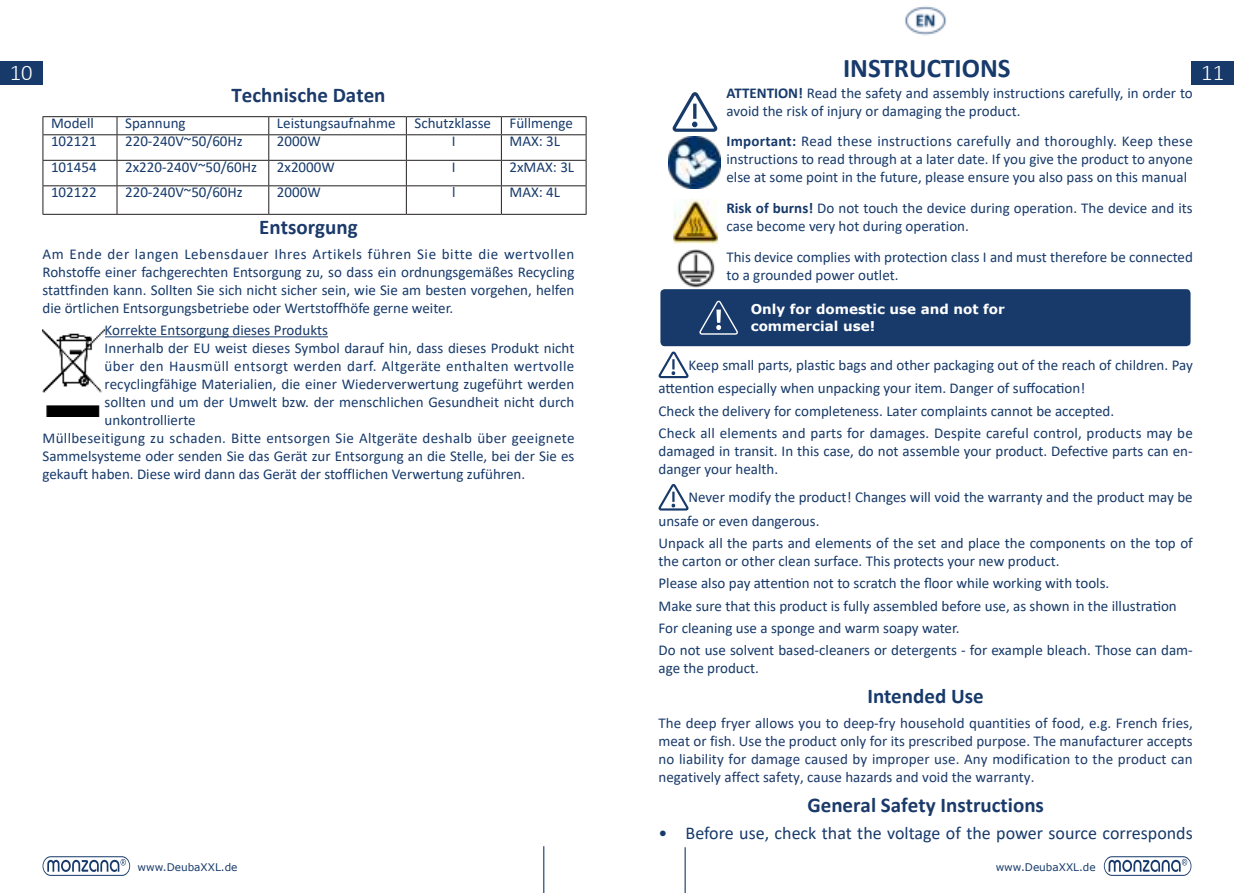
<style>
.page{position:relative;width:1234px;height:893px;background:#fff}
.page>*{position:absolute;margin:0;border:0;box-sizing:border-box;transform-origin:0 0}
.t1{font:700 27px "Calibri";color:#173a6a}
.t2{font:300 22.5px "Calibri";color:#fff}
.t3{font:700 21px "Calibri";color:#1b3a6a}
.t4{font:700 21px "Calibri";color:#173a6a}
.t5{font:18px "Calibri";color:#173a6a}
.t6{font:15px/18px "Calibri";color:#173a6a}
.t7{font:15px/22.2px "Calibri";color:#163968}
.t8{font:15px/18px "Calibri";color:#1b3a6a;text-align:justify}
.t9{font:15px "Calibri";letter-spacing:.02em;color:#173a6a}
.t10{font:15px "Calibri";letter-spacing:.025em;color:#173a6a}
.t11{font:700 13.5px/16.2px "Verdana";color:#fff}
.t12{font:10.5px "Verdana";color:#173a6a}
.s1{font-weight:700}
</style>
<div class="page">
<hr style="left:543px;top:846px;width:1px;height:47px;background:#173a6a">
<div style="left:0;top:62px;width:43px;height:23px;background:#173a6a"></div>
<div style="left:1191px;top:62px;width:42px;height:23px;background:#173a6a"></div>
<svg style="left:43px;top:856px;width:87px;height:20px"></svg>
<svg style="left:1103px;top:856px;width:88px;height:20px"></svg>
<hr style="left:684px;top:847px;width:1px;height:46px;background:#173a6a">
<hr style="left:105px;top:336px;width:223px;height:1px;background:#173a6a">
<hr style="left:43px;top:116px;width:74px;height:1px;background:#231f20">
<hr style="left:117px;top:116px;width:152px;height:1px;background:#231f20">
<hr style="left:269px;top:116px;width:137px;height:1px;background:#231f20">
<hr style="left:406px;top:116px;width:95px;height:1px;background:#231f20">
<hr style="left:501px;top:116px;width:85px;height:1px;background:#231f20">
<hr style="left:43px;top:134px;width:74px;height:1px;background:#231f20">
<hr style="left:117px;top:134px;width:152px;height:1px;background:#231f20">
<hr style="left:269px;top:134px;width:137px;height:1px;background:#231f20">
<hr style="left:406px;top:134px;width:95px;height:1px;background:#231f20">
<hr style="left:501px;top:134px;width:85px;height:1px;background:#231f20">
<hr style="left:43px;top:160px;width:74px;height:1px;background:#231f20">
<hr style="left:117px;top:160px;width:152px;height:1px;background:#231f20">
<hr style="left:269px;top:160px;width:137px;height:1px;background:#231f20">
<hr style="left:406px;top:160px;width:95px;height:1px;background:#231f20">
<hr style="left:501px;top:160px;width:85px;height:1px;background:#231f20">
<hr style="left:43px;top:185px;width:74px;height:1px;background:#231f20">
<hr style="left:117px;top:185px;width:152px;height:1px;background:#231f20">
<hr style="left:269px;top:185px;width:137px;height:1px;background:#231f20">
<hr style="left:406px;top:185px;width:95px;height:1px;background:#231f20">
<hr style="left:501px;top:185px;width:85px;height:1px;background:#231f20">
<hr style="left:43px;top:214px;width:74px;height:1px;background:#231f20">
<hr style="left:117px;top:214px;width:152px;height:1px;background:#231f20">
<hr style="left:269px;top:214px;width:137px;height:1px;background:#231f20">
<hr style="left:406px;top:214px;width:95px;height:1px;background:#231f20">
<hr style="left:501px;top:214px;width:85px;height:1px;background:#231f20">
<svg style="left:43px;top:117px;width:1px;height:97px"></svg>
<svg style="left:117px;top:117px;width:1px;height:97px"></svg>
<svg style="left:268px;top:117px;width:1px;height:97px"></svg>
<svg style="left:406px;top:117px;width:1px;height:97px"></svg>
<svg style="left:501px;top:117px;width:1px;height:97px"></svg>
<svg style="left:585px;top:117px;width:1px;height:97px"></svg>
<img style="left:43px;top:329px;width:62px;height:88px">
<svg style="left:658px;top:351px;width:31px;height:28px"></svg>
<svg style="left:658px;top:484px;width:31px;height:27px"></svg>
<img style="left:905px;top:6px;width:41px;height:30px">
<img style="left:668px;top:137px;width:52px;height:52px">
<svg style="left:672px;top:92px;width:46px;height:40px"></svg>
<hr style="left:693px;top:104px;width:3px;height:15px;background:#173a6a">
<img style="left:673px;top:199px;width:44px;height:44px">
<img style="left:677px;top:249px;width:37px;height:38px">
<div style="left:660px;top:289px;width:530px;height:57px;background:#173a6a;border-radius:4px"></div>
<svg style="left:699px;top:300px;width:39px;height:35px"></svg>
<h1 class="t1" style="left:842px;top:55px;width:169px">INSTRUCTIONS</h1>
<h2 class="t2" style="left:10px;top:59px;width:24px">10</h2>
<h2 class="t2" style="left:1200px;top:59px;width:24px">11</h2>
<h3 class="t3" style="left:231px;top:85px;width:155px">Technische Daten</h3>
<p class="t6" style="left:51px;top:114px;width:44px">Modell</p>
<p class="t6" style="left:125px;top:114px;width:62px">Spannung</p>
<p class="t6" style="left:277px;top:114px;width:120px">Leistungsaufnahme</p>
<p class="t6" style="left:414px;top:114px;width:160px">Schutzklasse Füllmenge</p>
<p class="t6" style="left:51px;top:133px;width:47px">102121</p>
<p class="t6" style="left:125px;top:133px;width:119px">220-240V~50/60Hz</p>
<p class="t6" style="left:277px;top:133px;width:45px">2000W</p>
<p class="t6" style="left:452px;top:133px;width:5px">I</p>
<p class="t6" style="left:509px;top:133px;width:52px">MAX: 3L</p>
<p class="t6" style="left:51px;top:158px;width:47px">101454</p>
<p class="t6" style="left:125px;top:158px;width:133px">2x220-240V~50/60Hz</p>
<p class="t6" style="left:277px;top:158px;width:59px">2x2000W</p>
<p class="t6" style="left:452px;top:158px;width:5px">I</p>
<p class="t6" style="left:509px;top:158px;width:66px">2xMAX: 3L</p>
<p class="t6" style="left:51px;top:184px;width:47px">102122</p>
<p class="t6" style="left:125px;top:184px;width:119px">220-240V~50/60Hz</p>
<p class="t6" style="left:277px;top:184px;width:45px">2000W</p>
<p class="t6" style="left:452px;top:184px;width:5px">l</p>
<p class="t6" style="left:509px;top:184px;width:52px">MAX: 4L</p>
<h3 class="t3" style="left:259px;top:217px;width:100px">Entsorgung</h3>
<p class="t6" style="left:43px;top:245px;width:533px;text-align:justify">Am Ende der langen Lebensdauer Ihres Artikels führen Sie bitte die wertvollen Rohstoffe einer fachgerechten Entsorgung zu, so dass ein ordnungsgemäßes Recycling stattfinden kann. Sollten Sie sich nicht sicher sein, wie Sie am besten vorgehen, helfen die örtlichen Entsorgungsbetriebe oder Wertstoffhöfe gerne weiter.</p>
<p class="t6" style="left:105px;top:321px;width:225px">Korrekte Entsorgung dieses Produkts</p>
<p class="t6" style="left:105px;top:339px;width:471px">Innerhalb der EU weist dieses Symbol darauf hin, dass dieses Produkt nicht</p>
<p class="t10" style="left:105px;top:359px;width:471px">über den Hausmüll entsorgt werden darf. Altgeräte enthalten wertvolle</p>
<p class="t6" style="left:105px;top:375px;width:471px">recyclingfähige Materialien, die einer Wiederverwertung zugeführt werden</p>
<p class="t6" style="left:105px;top:393px;width:471px">sollten und um der Umwelt bzw. der menschlichen Gesundheit nicht durch</p>
<p class="t6" style="left:105px;top:411px;width:93px">unkontrollierte</p>
<p class="t9" style="left:43px;top:431px;width:533px">Müllbeseitigung zu schaden. Bitte entsorgen Sie Altgeräte deshalb über geeignete</p>
<p class="t6" style="left:43px;top:447px;width:533px">Sammelsysteme oder senden Sie das Gerät zur Entsorgung an die Stelle, bei der Sie es</p>
<p class="t6" style="left:43px;top:465px;width:484px">gekauft haben. Diese wird dann das Gerät der stofflichen Verwertung zuführen.</p>
<p class="t6" style="left:726px;top:84px;width:467px"><span class="s1">ATTENTION!</span> Read the safety and assembly instructions carefully, in order to avoid the risk of injury or damaging the product.</p>
<p class="t6" style="left:726px;top:133px;width:468px;text-align:justify"><span class="s1">Important:</span> Read these instructions carefully and thoroughly. Keep these instructions to read through at a later date. If you give the product to anyone else at some point in the future, please ensure you also pass on this manual</p>
<p class="t6" style="left:726px;top:199px;width:467px"><span class="s1">Risk of burns!</span> Do not touch the device during operation. The device and its case become very hot during operation.</p>
<p class="t6" style="left:726px;top:248px;width:468px">This device complies with protection class I and must therefore be connected to a grounded power outlet.</p>
<p class="t11" style="left:750px;top:302px;width:255px">Only for domestic use and not for commercial use!</p>
<p class="t7" style="left:658px;top:352px;width:535px;line-height:23.9px;text-indent:30px">Keep small parts, plastic bags and other packaging out of the reach of children. Pay attention especially when unpacking your item. Danger of suffocation!</p>
<p class="t7" style="left:658px;top:400px;width:535px">Check the delivery for completeness. Later complaints cannot be accepted.<br>Check all elements and parts for damages. Despite careful control, products may be</p>
<p class="t7" style="left:658px;top:442px;width:535px;line-height:18px">damaged in transit. In this case, do not assemble your product. Defective parts can en&shy;danger your health.</p>
<p class="t7" style="left:658px;top:485px;width:535px;line-height:23.9px;text-indent:30px">Never modify the product! Changes will void the warranty and the product may be unsafe or even dangerous.</p>
<p class="t7" style="left:658px;top:534px;width:535px;line-height:18px">Unpack all the parts and elements of the set and place the components on the top of the carton or other clean surface. This protects your new product.</p>
<p class="t7" style="left:658px;top:572px;width:535px">Please also pay attention not to scratch the floor while working with tools.<br>Make sure that this product is fully assembled before use, as shown in the illustration For cleaning use a sponge and warm soapy water.<br>Do not use solvent based-cleaners or detergents - for example bleach. Those can dam-</p>
<p class="t7" style="left:658px;top:657px;width:102px">age the product.</p>
<h3 class="t4" style="left:867px;top:686px;width:118px">Intended Use</h3>
<p class="t8" style="left:658px;top:714px;width:535px">The deep fryer allows you to deep-fry household quantities of food, e.g. French fries, meat or fish. Use the product only for its prescribed purpose. The manufacturer accepts no liability for damage caused by improper use. Any modification to the product can negatively affect safety, cause hazards and void the warranty.</p>
<h3 class="t3" style="left:807px;top:795px;width:238px">General Safety Instructions</h3>
<p class="t5" style="left:658px;top:824px;width:535px">• Before use, check that the voltage of the power source corresponds</p>
<p class="t12" style="left:137px;top:863px;width:101px">www.DeubaXXL.de</p>
<p class="t12" style="left:995px;top:863px;width:101px">www.DeubaXXL.de</p>
</div>
